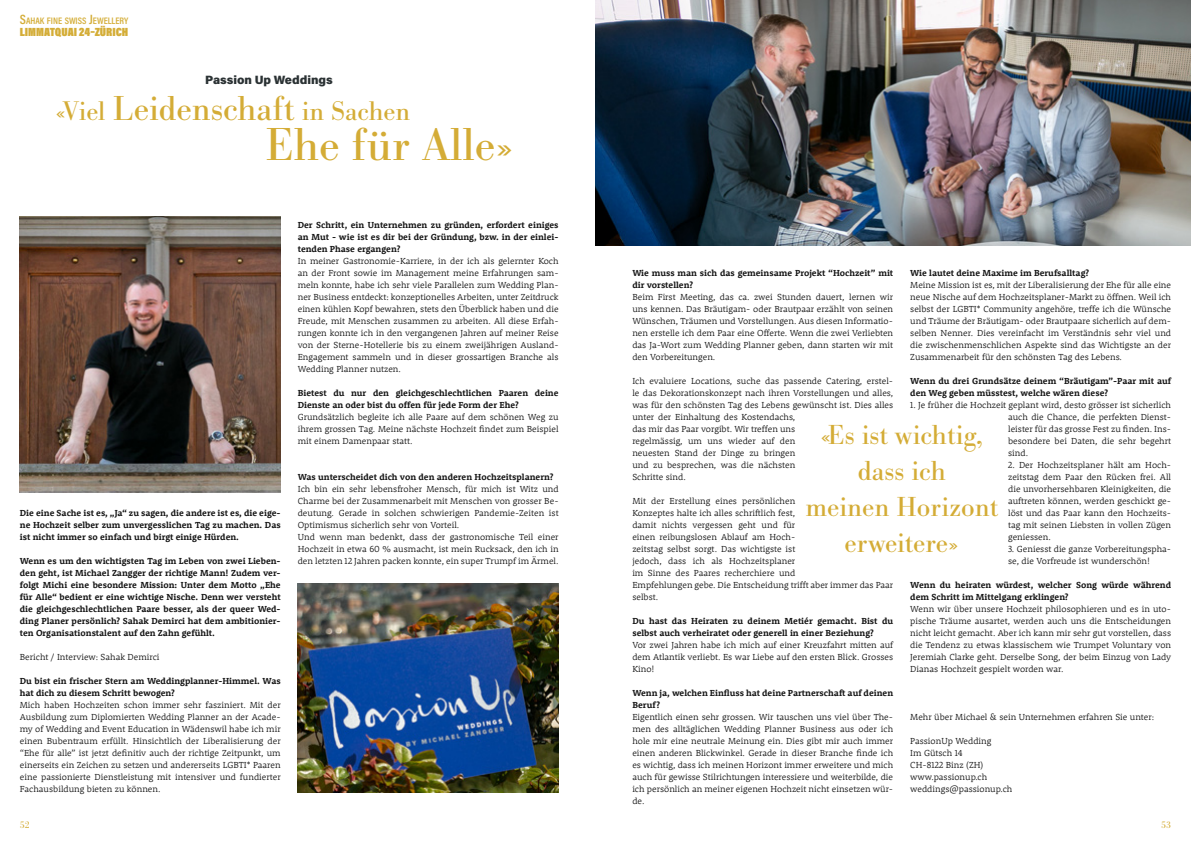
<style>
.page{position:relative;width:1191px;height:842px;background:#fff}
.page>*{position:absolute;margin:0;border:0;box-sizing:border-box;transform-origin:0 0}
.t1{font:48px "Bodoni URW";color:#d4ac36}
.t2{font:28.6px/36px "Bodoni URW";color:#d4ac36;text-align:center}
.t3{font:28px "Bodoni URW";color:#d4ac36}
.t4{font:900 12px "Acumin Pro Cond";color:#d4ad37}
.t5{font:900 12px "Acumin Pro";color:#2b3234}
.t6{font:10px "Bodoni URW";color:#d4ad37}
.t7{font:600 9.5px "Acumin Pro Cond";color:#d4ad37}
.t8{font:300 9px/12px "Rooney";color:#131313;text-align:justify}
.t9{font:700 9px/12px "Rooney";color:#131313}
.s1{font-size:13.6px}
.s2{font-size:36px}
</style>
<div class="page">
<img style="left:20px;top:216px;width:261px;height:276px">
<img style="left:298px;top:583px;width:260px;height:209px">
<img style="left:595px;top:0;width:596px;height:245px">
<p class="t7" style="left:20px;top:15px;width:110px"><span class="s1">S</span>AHAK FINE SWISS <span class="s1">J</span>EWELLERY</p>
<h3 class="t4" style="left:20px;top:24px;width:110px">LIMMATQUAI 24–ZÜRICH</h3>
<h3 class="t5" style="left:205px;top:71px;width:129px">Passion Up Weddings</h3>
<h3 class="t3" style="left:56px;top:94px;width:356px">«Viel <span class="s2">Leidenschaft</span> in Sachen</h3>
<h1 class="t1" style="left:266px;top:116px;width:249px">Ehe für Alle»</h1>
<p class="t9" style="left:20px;top:507px;width:262px;text-align:justify">Die eine Sache ist es, „Ja“ zu sagen, die andere ist es, die eige&shy;ne Hochzeit selber zum unvergesslichen Tag zu machen. Das ist nicht immer so einfach und birgt einige Hürden.</p>
<p class="t9" style="left:20px;top:555px;width:262px;text-align:justify">Wenn es um den wichtigsten Tag im Leben von zwei Lieben&shy;den geht, ist Michael Zangger der richtige Mann! Zudem ver&shy;folgt Michi eine besondere Mission: Unter dem Motto „Ehe für Alle“ bedient er eine wichtige Nische. Denn wer versteht die gleichgeschlechtlichen Paare besser, als der queer Wed&shy;ding Planer persönlich? Sahak Demirci hat dem ambitionier&shy;ten Organisationstalent auf den Zahn gefühlt.</p>
<p class="t8" style="left:20px;top:651px;width:141px">Bericht / Interview: Sahak Demirci</p>
<p class="t9" style="left:20px;top:675px;width:262px">Du bist ein frischer Stern am Weddingplanner-Himmel. Was hat dich zu diesem Schritt bewogen?</p>
<p class="t8" style="left:20px;top:699px;width:262px">Mich haben Hochzeiten schon immer sehr fasziniert. Mit der Ausbildung zum Diplomierten Wedding Planner an der Acade&shy;my of Wedding and Event Education in Wädenswil habe ich mir einen Bubentraum erfüllt. Hinsichtlich der Liberalisierung der “Ehe für alle” ist jetzt definitiv auch der richtige Zeitpunkt, um einerseits ein Zeichen zu setzen und andererseits LGBTI* Paaren eine passionierte Dienstleistung mit intensiver und fundierter Fachausbildung bieten zu können.</p>
<p class="t6" style="left:20px;top:819px;width:11px">52</p>
<p class="t9" style="left:298px;top:219px;width:262px;text-align:justify">Der Schritt, ein Unternehmen zu gründen, erfordert einiges an Mut - wie ist es dir bei der Gründung, bzw. in der einlei&shy;tenden Phase ergangen?</p>
<p class="t8" style="left:298px;top:255px;width:262px">In meiner Gastronomie-Karriere, in der ich als gelernter Koch an der Front sowie im Management meine Erfahrungen sam&shy;meln konnte, habe ich sehr viele Parallelen zum Wedding Plan&shy;ner Business entdeckt: konzeptionelles Arbeiten, unter Zeitdruck einen kühlen Kopf bewahren, stets den Überblick haben und die Freude, mit Menschen zusammen zu arbeiten. All diese Erfah&shy;rungen konnte ich in den vergangenen Jahren auf meiner Reise von der Sterne-Hotellerie bis zu einem zweijährigen Ausland-Engagement sammeln und in dieser grossartigen Branche als Wedding Planner nutzen.</p>
<p class="t9" style="left:298px;top:387px;width:262px">Bietest du nur den gleichgeschlechtlichen Paaren deine<br>Dienste an oder bist du offen für jede Form der Ehe?</p>
<p class="t8" style="left:298px;top:411px;width:262px">Grundsätzlich begleite ich alle Paare auf dem schönen Weg zu ihrem grossen Tag. Meine nächste Hochzeit findet zum Beispiel mit einem Damenpaar statt.</p>
<p class="t9" style="left:298px;top:471px;width:257px">Was unterscheidet dich von den anderen Hochzeitsplanern?</p>
<p class="t8" style="left:298px;top:483px;width:262px;text-align:left">Ich bin ein sehr lebensfroher Mensch, für mich ist Witz und Charme bei der Zusammenarbeit mit Menschen von grosser Be&shy;deutung. Gerade in solchen schwierigen Pandemie-Zeiten ist Optimismus sicherlich sehr von Vorteil.<br>Und wenn man bedenkt, dass der gastronomische Teil einer Hochzeit in etwa 60 % ausmacht, ist mein Rucksack, den ich in den letzten 12 Jahren packen konnte, ein super Trumpf im Ärmel.</p>
<p class="t9" style="left:632px;top:267px;width:262px">Wie muss man sich das gemeinsame Projekt “Hochzeit” mit dir vorstellen?</p>
<p class="t8" style="left:632px;top:291px;width:262px">Beim First Meeting, das ca. zwei Stunden dauert, lernen wir uns kennen. Das Bräutigam- oder Brautpaar erzählt von seinen Wünschen, Träumen und Vorstellungen. Aus diesen Informatio&shy;nen erstelle ich dem Paar eine Offerte. Wenn die zwei Verliebten das Ja-Wort zum Wedding Planner geben, dann starten wir mit den Vorbereitungen.</p>
<p class="t8" style="left:632px;top:375px;width:262px;text-align:left">Ich evaluiere Locations, suche das passende Catering, erstel&shy;le das Dekorationskonzept nach ihren Vorstellungen und alles, was für den schönsten Tag des Lebens gewünscht ist. Dies alles unter der Einhaltung des Kostendachs,<br>das mir das Paar vorgibt. Wir treffen uns<br>regelmässig, um uns wieder auf den<br>neuesten Stand der Dinge zu bringen<br>und zu besprechen, was die nächsten<br>Schritte sind.</p>
<p class="t8" style="left:632px;top:495px;width:262px;text-align:left">Mit der Erstellung eines persönlichen<br>Konzeptes halte ich alles schriftlich fest,<br>damit nichts vergessen geht und für<br>einen reibungslosen Ablauf am Hoch-<br>zeitstag selbst sorgt. Das wichtigste ist<br>jedoch, dass ich als Hochzeitsplaner<br>im Sinne des Paares recherchiere und<br>Empfehlungen gebe. Die Entscheidung trifft aber immer das Paar selbst.</p>
<p class="t9" style="left:632px;top:614px;width:262px">Du hast das Heiraten zu deinem Metiér gemacht. Bist du selbst auch verheiratet oder generell in einer Beziehung?</p>
<p class="t8" style="left:632px;top:638px;width:262px">Vor zwei Jahren habe ich mich auf einer Kreuzfahrt mitten auf dem Atlantik verliebt. Es war Liebe auf den ersten Blick. Grosses Kino!</p>
<p class="t9" style="left:632px;top:686px;width:262px">Wenn ja, welchen Einfluss hat deine Partnerschaft auf deinen<br>Beruf?</p>
<p class="t8" style="left:632px;top:710px;width:262px">Eigentlich einen sehr grossen. Wir tauschen uns viel über The&shy;men des alltäglichen Wedding Planner Business aus oder ich hole mir eine neutrale Meinung ein. Dies gibt mir auch immer einen anderen Blickwinkel. Gerade in dieser Branche finde ich es wichtig, dass ich meinen Horizont immer erweitere und mich auch für gewisse Stilrichtungen interessiere und weiterbilde, die ich persönlich an meiner eigenen Hochzeit nicht einsetzen wür&shy;de.</p>
<p class="t9" style="left:910px;top:267px;width:180px">Wie lautet deine Maxime im Berufsalltag?</p>
<p class="t8" style="left:910px;top:279px;width:262px">Meine Mission ist es, mit der Liberalisierung der Ehe für alle eine neue Nische auf dem Hochzeitsplaner-Markt zu öffnen. Weil ich selbst der LGBTI* Community angehöre, treffe ich die Wünsche und Träume der Bräutigam- oder Brautpaare sicherlich auf dem&shy;selben Nenner. Dies vereinfacht im Verständnis sehr viel und die zwischenmenschlichen Aspekte sind das Wichtigste an der Zusammenarbeit für den schönsten Tag des Lebens.</p>
<p class="t9" style="left:910px;top:375px;width:262px">Wenn du drei Grundsätze deinem “Bräutigam”-Paar mit auf den Weg geben müsstest, welche wären diese?</p>
<p class="t8" style="left:1008px;top:399px;width:164px;text-indent:-98px">1. Je früher die Hochzeit geplant wird, desto grösser ist sicherlich auch die Chance, die perfekten Dienst&shy;leister für das grosse Fest zu finden. Ins&shy;besondere bei Daten, die sehr begehrt sind.</p>
<p class="t8" style="left:1008px;top:459px;width:164px">2. Der Hochzeitsplaner hält am Hoch&shy;zeitstag dem Paar den Rücken frei. All die unvorhersehbaren Kleinigkeiten, die auftreten können, werden geschickt ge&shy;löst und das Paar kann den Hochzeits&shy;tag mit seinen Liebsten in vollen Zügen geniessen.</p>
<p class="t8" style="left:1008px;top:543px;width:164px">3. Geniesst die ganze Vorbereitungspha&shy;se, die Vorfreude ist wunderschön!</p>
<p class="t9" style="left:910px;top:579px;width:262px">Wenn du heiraten würdest, welcher Song würde während dem Schritt im Mittelgang erklingen?</p>
<p class="t8" style="left:910px;top:603px;width:262px">Wenn wir über unsere Hochzeit philosophieren und es in uto&shy;pische Träume ausartet, werden auch uns die Entscheidungen nicht leicht gemacht. Aber ich kann mir sehr gut vorstellen, dass die Tendenz zu etwas klassischem wie Trumpet Voluntary von Jeremiah Clarke geht. Derselbe Song, der beim Einzug von Lady Dianas Hochzeit gespielt worden war.</p>
<p class="t8" style="left:910px;top:711px;width:245px">Mehr über Michael &amp; sein Unternehmen erfahren Sie unter:</p>
<p class="t8" style="left:910px;top:735px;width:104px;text-align:left">PassionUp Wedding<br>Im Gütsch 14<br>CH-8122 Binz (ZH) www.passionup.ch weddings@passionup.ch</p>
<h2 class="t2" style="left:805px;top:417px;width:194px">«Es ist wichtig, dass ich<br>meinen Horizont erweitere»</h2>
<p class="t6" style="left:1161px;top:819px;width:11px">53</p>
</div>
